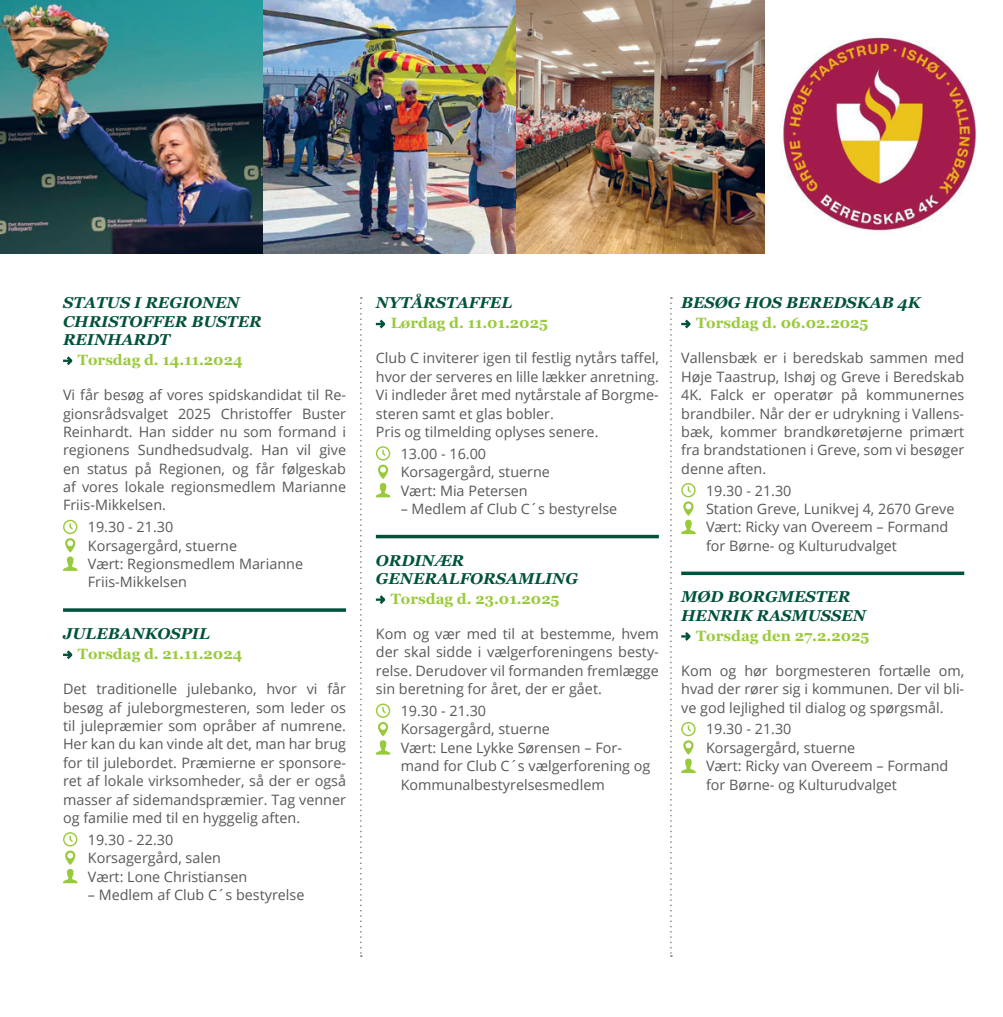
<style>
.page{position:relative;width:1003px;height:1017px;background:#fff}
.page>*{position:absolute;margin:0;border:0;box-sizing:border-box;transform-origin:0 0}
.t1{font:italic 700 15.75px/18.4px "Georgia";color:#00523c}
.t2{font:700 14.88px "Georgia";color:#99ca3b}
.t3{font:14.35px/18.4px "Open Sans";color:#57585a}
</style>
<div class="page">
<svg style="left:360px;top:297px;width:2px;height:660px"></svg>
<svg style="left:670px;top:297px;width:1px;height:660px"></svg>
<svg style="left:63px;top:608px;width:283px;height:4px"></svg>
<svg style="left:63px;top:356px;width:9px;height:9px"></svg>
<svg style="left:63px;top:520px;width:14px;height:51px"></svg>
<svg style="left:63px;top:650px;width:9px;height:9px"></svg>
<svg style="left:63px;top:832px;width:14px;height:51px"></svg>
<hr style="left:376px;top:535px;width:282px;height:3px;background:#00523c">
<svg style="left:376px;top:320px;width:9px;height:8px"></svg>
<svg style="left:376px;top:446px;width:14px;height:51px"></svg>
<svg style="left:376px;top:595px;width:9px;height:9px"></svg>
<svg style="left:376px;top:703px;width:14px;height:52px"></svg>
<hr style="left:681px;top:572px;width:282px;height:3px;background:#00523c">
<svg style="left:681px;top:320px;width:9px;height:8px"></svg>
<svg style="left:681px;top:483px;width:14px;height:51px"></svg>
<svg style="left:681px;top:632px;width:9px;height:9px"></svg>
<svg style="left:681px;top:722px;width:14px;height:51px"></svg>
<img style="left:1px;top:0;width:763px;height:253px">
<img style="left:783px;top:36px;width:194px;height:195px">
<img style="left:0;top:0;width:1px;height:253px">
<p class="t1" style="left:63px;top:293px;width:200px">STATUS I REGIONEN<br>CHRISTOFFER BUSTER<br>REINHARDT</p>
<p class="t2" style="left:78px;top:354px;width:166px">Torsdag d. 14.11.2024</p>
<p class="t3" style="left:63px;top:387px;width:284px;text-align:justify">Vi får besøg af vores spidskandidat til Re&shy;gionsrådsvalget 2025 Christoffer Buster Reinhardt. Han sidder nu som formand i regionens Sundhedsudvalg. Han vil give en status på Regionen, og får følgeskab af vores lokale regionsmedlem Marianne Friis-Mikkelsen.</p>
<p class="t3" style="left:88px;top:519px;width:217px">19.30 - 21.30<br>Korsagergård, stuerne<br>Vært: Regionsmedlem Marianne<br>Friis-Mikkelsen</p>
<p class="t1" style="left:63px;top:624px;width:148px">JULEBANKOSPIL</p>
<p class="t2" style="left:78px;top:648px;width:166px">Torsdag d. 21.11.2024</p>
<p class="t3" style="left:63px;top:681px;width:284px;text-align:justify">Det traditionelle julebanko, hvor vi får besøg af juleborgmesteren, som leder os til julepræmier som opråber af numrene.<br>Her kan du kan vinde alt det, man har brug for til julebordet. Præmierne er sponsore&shy;ret af lokale virksomheder, så der er også masser af sidemandspræmier. Tag venner og familie med til en hyggelig aften.</p>
<p class="t3" style="left:88px;top:831px;width:161px">19.30 - 22.30<br>Korsagergård, salen<br>Vært: Lone Christiansen</p>
<p class="t3" style="left:88px;top:887px;width:218px">– Medlem af Club C´s bestyrelse</p>
<p class="t1" style="left:376px;top:293px;width:138px">NYTÅRSTAFFEL</p>
<p class="t2" style="left:390px;top:317px;width:159px">Lørdag d. 11.01.2025</p>
<p class="t3" style="left:376px;top:349px;width:284px">Club C inviterer igen til festlig nytårs taffel, hvor der serveres en lille lækker anretning.<br>Vi indleder året med nytårstale af Borgme&shy;steren samt et glas bobler.<br>Pris og tilmelding oplyses senere.</p>
<p class="t3" style="left:400px;top:446px;width:151px">13.00 - 16.00<br>Korsagergård, stuerne<br>Vært: Mia Petersen</p>
<p class="t3" style="left:400px;top:501px;width:218px">– Medlem af Club C´s bestyrelse</p>
<p class="t1" style="left:376px;top:551px;width:204px">ORDINÆR<br>GENERALFORSAMLING</p>
<p class="t2" style="left:390px;top:593px;width:170px">Torsdag d. 23.01.2025</p>
<p class="t3" style="left:376px;top:626px;width:284px;text-align:justify">Kom og vær med til at bestemme, hvem der skal sidde i vælgerforeningens besty&shy;relse. Derudover vil formanden fremlægge sin beretning for året, der er gået.</p>
<p class="t3" style="left:400px;top:703px;width:251px">19.30 - 21.30<br>Korsagergård, stuerne<br>Vært: Lene Lykke Sørensen – For&shy;mand for Club C´s vælgerforening og<br>Kommunalbestyrelsesmedlem</p>
<p class="t1" style="left:681px;top:293px;width:241px">BESØG HOS BEREDSKAB 4K</p>
<p class="t2" style="left:695px;top:317px;width:174px">Torsdag d. 06.02.2025</p>
<p class="t3" style="left:681px;top:350px;width:284px;text-align:justify">Vallensbæk er i beredskab sammen med Høje Taastrup, Ishøj og Greve i Beredskab 4K. Falck er operatør på kommunernes brandbiler. Når der er udrykning i Vallens&shy;bæk, kommer brandkøretøjerne primært fra brandstationen i Greve, som vi besøger denne aften.</p>
<p class="t3" style="left:705px;top:482px;width:250px">19.30 - 21.30<br>Station Greve, Lunikvej 4, 2670 Greve<br>Vært: Ricky van Overeem – Formand for Børne- og Kulturudvalget</p>
<p class="t1" style="left:681px;top:587px;width:186px">MØD BORGMESTER<br>HENRIK RASMUSSEN</p>
<p class="t2" style="left:695px;top:630px;width:175px">Torsdag den 27.2.2025</p>
<p class="t3" style="left:681px;top:663px;width:284px;text-align:justify">Kom og hør borgmesteren fortælle om, hvad der rører sig i kommunen. Der vil bli&shy;ve god lejlighed til dialog og spørgsmål.</p>
<p class="t3" style="left:705px;top:721px;width:244px">19.30 - 21.30<br>Korsagergård, stuerne<br>Vært: Ricky van Overeem – Formand for Børne- og Kulturudvalget</p>
</div>
